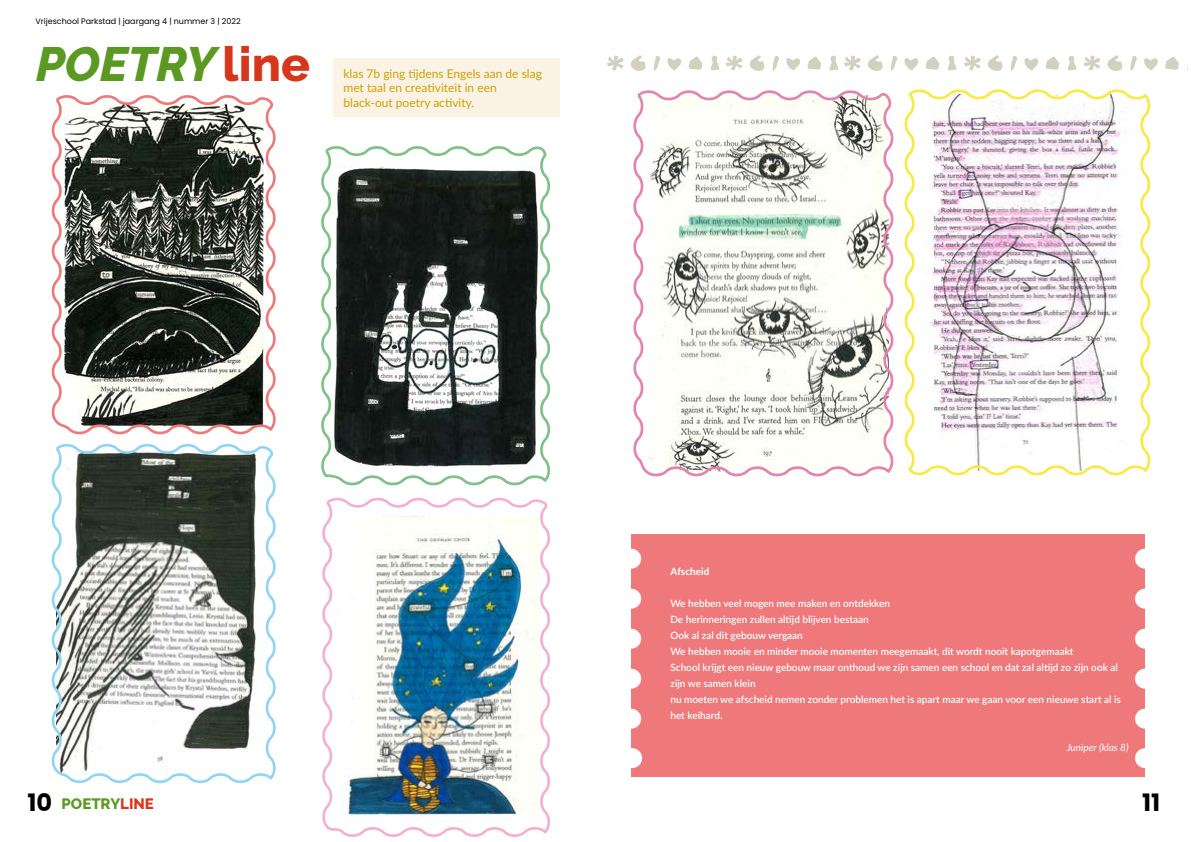
<style>
.page{position:relative;width:1191px;height:842px;background:#fff}
.page>*{position:absolute;margin:0;border:0;box-sizing:border-box;transform-origin:0 0}
.t1{font:italic 800 48px "Raleway";color:#5c9922}
.t2{font:700 24px "Poppins";color:#000}
.t3{font:800 15px "Raleway";color:#5c9922}
.t4{font:12px/14.4px "Lato";color:#cea200}
.t5{font:600 10px/16px "Lato";color:#fff}
.t6{font:italic 10px "Lato";color:#fff}
.t7{font:700 10px "Lato";color:#fff}
.t8{font:8px "Poppins";color:#000}
.s1{font-style:normal;color:#d6371b}
.s2{color:#d6371b}
</style>
<div class="page">
<div style="left:631px;top:534px;width:514px;height:243px;background:#ef787b"></div>
<svg style="left:51px;top:95px;width:225px;height:340px"></svg>
<svg style="left:51px;top:444px;width:225px;height:340px"></svg>
<svg style="left:633px;top:90px;width:261px;height:387px"></svg>
<svg style="left:321px;top:146px;width:230px;height:340px"></svg>
<img style="left:322px;top:497px;width:228px;height:340px">
<svg style="left:904px;top:89px;width:247px;height:387px"></svg>
<svg style="left:631px;top:559px;width:10px;height:170px"></svg>
<svg style="left:631px;top:748px;width:1px;height:20px"></svg>
<div style="left:333px;top:58px;width:226px;height:58px;background:#f9f2e5"></div>
<svg style="left:1135px;top:559px;width:10px;height:170px"></svg>
<svg style="left:607px;top:55px;width:112px;height:16px"></svg>
<svg style="left:726px;top:55px;width:112px;height:16px"></svg>
<svg style="left:844px;top:55px;width:112px;height:16px"></svg>
<svg style="left:964px;top:55px;width:112px;height:16px"></svg>
<svg style="left:1083px;top:55px;width:96px;height:16px"></svg>
<p class="t8" style="left:35px;top:17px;width:207px">Vrijeschool Parkstad | jaargang 4 | nummer 3 | 2022</p>
<h1 class="t1" style="left:36px;top:36px;width:275px">POETRY<span class="s1">line</span></h1>
<p class="t4" style="left:343px;top:66px;width:200px">klas 7b ging tijdens Engels aan de slag met taal en creativiteit in een black-out poetry activity.</p>
<p class="t7" style="left:670px;top:564px;width:40px">Afscheid</p>
<p class="t5" style="left:670px;top:595px;width:452px">We hebben veel mogen mee maken en ontdekken<br>De herinneringen zullen altijd blijven bestaan<br>Ook al zal dit gebouw vergaan<br>We hebben mooie en minder mooie momenten meegemaakt, dit wordt nooit kapotgemaakt<br>School krijgt een nieuw gebouw maar onthoud we zijn samen een school en dat zal altijd zo zijn ook al zijn we samen klein<br>nu moeten we afscheid nemen zonder problemen het is apart maar we gaan voor een nieuwe start al is het keihard.</p>
<p class="t6" style="left:1066px;top:740px;width:63px">Juniper (klas 8)</p>
<h2 class="t2" style="left:27px;top:789px;width:26px">10</h2>
<h2 class="t2" style="left:1142px;top:789px;width:20px">11</h2>
<h3 class="t3" style="left:62px;top:795px;width:94px">POETRY<span class="s2">LINE</span></h3>
</div>
